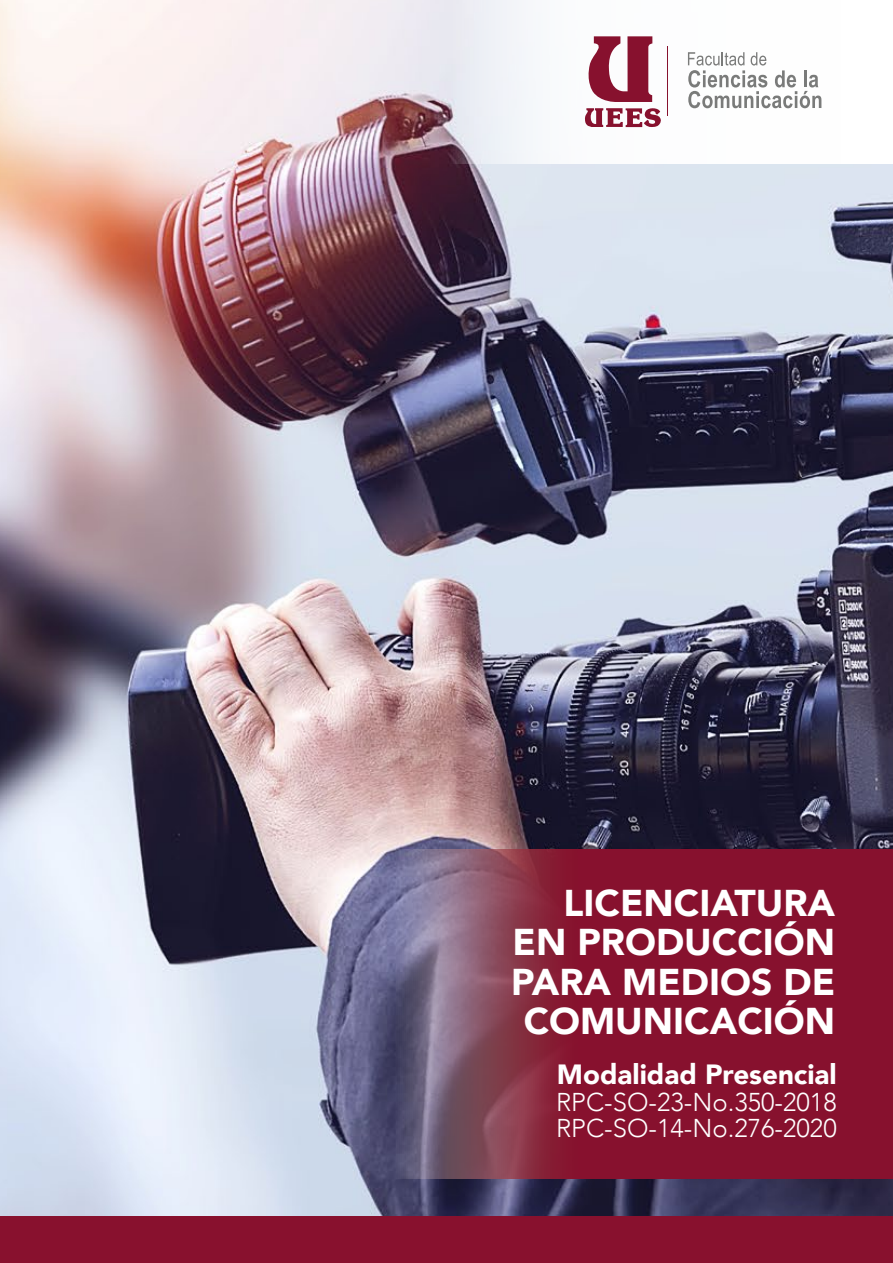
<style>
.page{position:relative;width:893px;height:1263px;background:#fff}
.page>*{position:absolute;margin:0;border:0;box-sizing:border-box;transform-origin:0 0}
.t1{font:900 37.2px/39.6px "Avenir";color:#fff;text-align:right}
.t2{font:900 27.75px "Avenir";color:#fff}
.t3{font:300 25.8px/26.7px "Avenir";color:#fff}
</style>
<div class="page">
<img style="left:0;top:0;width:893px;height:1217px">
<div style="left:451px;top:0;width:442px;height:163px;background:linear-gradient(to right,#eff1f6,#fff)"></div>
<svg style="left:395px;top:849px;width:498px;height:329px"></svg>
<svg style="left:688px;top:52px;width:133px;height:56px"></svg>
<hr style="left:667px;top:46px;width:1px;height:69px;background:#87112e">
<svg style="left:584px;top:36px;width:77px;height:91px"></svg>
<div style="left:0;top:1217px;width:893px;height:46px;background:#88112e"></div>
<p class="t1" style="left:511px;top:882px;width:325px">LICENCIATURA<br>EN PRODUCCIÓN<br>PARA MEDIOS DE<br>COMUNICACIÓN</p>
<p class="t2" style="left:557px;top:1050px;width:281px">Modalidad Presencial</p>
<p class="t3" style="left:556px;top:1088px;width:282px">RPC-SO-23-No.350-2018<br>RPC-SO-14-No.276-2020</p>
</div>
